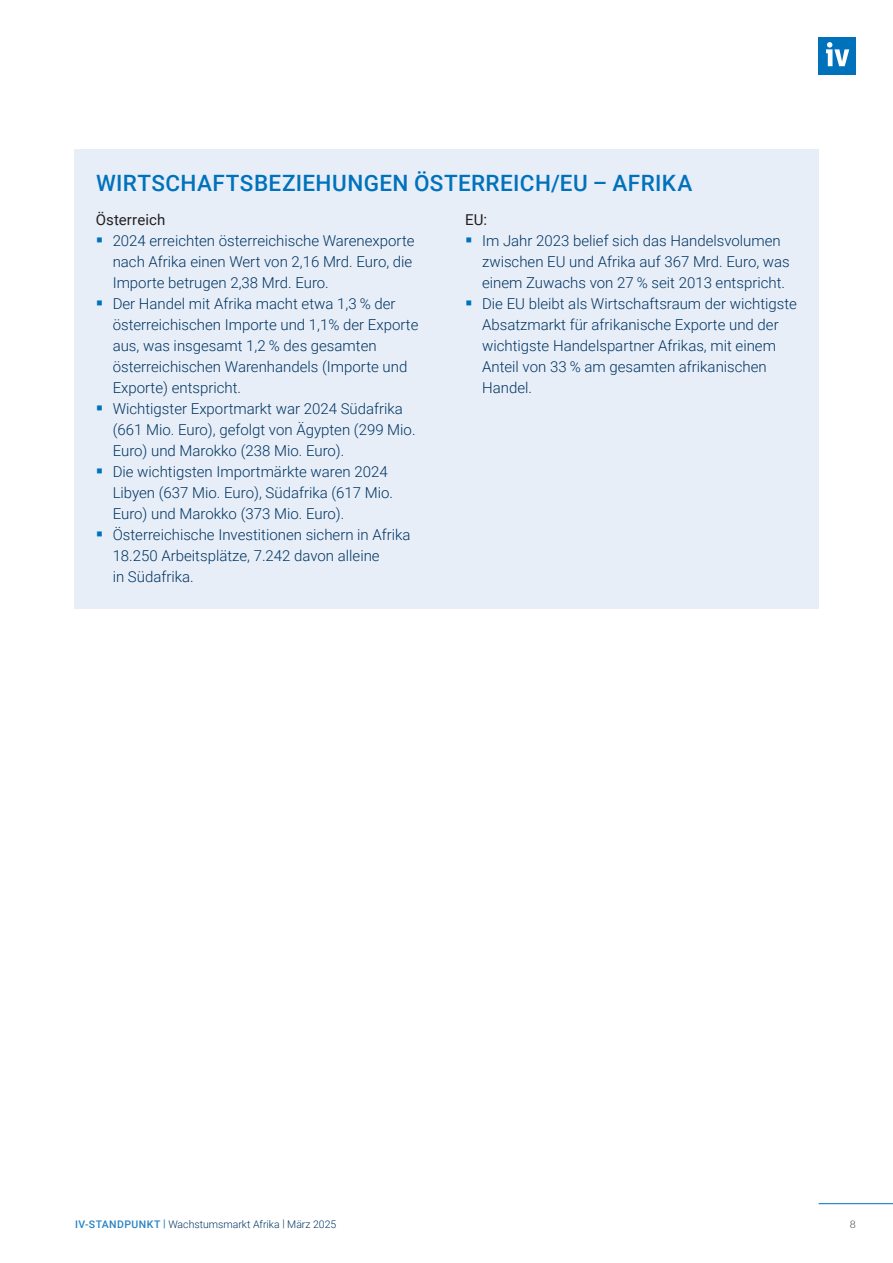
<style>
.page{position:relative;width:893px;height:1263px;background:#fff}
.page>*{position:absolute;margin:0;border:0;box-sizing:border-box;transform-origin:0 0}
.t1{font:500 22.5px "Roboto";letter-spacing:.02em;color:#0072bc}
.t2{font:300 15px/21px "Roboto";color:#003562}
.t3{font:15px "Roboto";letter-spacing:.01em;color:#231f20}
.t4{font:300 10.5px "Roboto";color:#003562}
.t5{font:300 10.5px "Lato";color:#231f20}
.s1{font-weight:500;color:#2783c5}
</style>
<div class="page">
<div style="left:819px;top:37px;width:37px;height:37px;background:#0072bc"></div>
<svg style="left:826px;top:42px;width:23px;height:24px"></svg>
<hr style="left:819px;top:1203px;width:74px;height:1px;background:#0072bc">
<div style="left:74px;top:149px;width:745px;height:459px;background:#e8eef8"></div>
<h1 class="t1" style="left:96px;top:167px;width:598px">WIRTSCHAFTSBEZIEHUNGEN ÖSTERREICH/EU – AFRIKA</h1>
<p class="t3" style="left:96px;top:209px;width:71px">Österreich</p>
<p class="t2" style="left:113px;top:230px;width:307px">2024 erreichten österreichische Warenexporte nach Afrika einen Wert von 2,16 Mrd. Euro, die Importe betrugen 2,38 Mrd. Euro.<br>Der Handel mit Afrika macht etwa 1,3 % der österreichischen Importe und 1,1% der Exporte aus, was insgesamt 1,2 % des gesamten österreichischen Warenhandels (Importe und Exporte) entspricht.<br>Wichtigster Exportmarkt war 2024 Südafrika (661 Mio. Euro), gefolgt von Ägypten (299 Mio.<br>Euro) und Marokko (238 Mio. Euro).<br>Die wichtigsten Importmärkte waren 2024<br>Libyen (637 Mio. Euro), Südafrika (617 Mio.<br>Euro) und Marokko (373 Mio. Euro).<br>Österreichische Investitionen sichern in Afrika 18.250 Arbeitsplätze, 7.242 davon alleine<br>in Südafrika.</p>
<p class="t3" style="left:465px;top:209px;width:24px">EU:</p>
<p class="t2" style="left:482px;top:230px;width:316px">Im Jahr 2023 belief sich das Handelsvolumen zwischen EU und Afrika auf 367 Mrd. Euro, was einem Zuwachs von 27 % seit 2013 entspricht.<br>Die EU bleibt als Wirtschaftsraum der wichtigste Absatzmarkt für afrikanische Exporte und der wichtigste Handelspartner Afrikas, mit einem Anteil von 33 % am gesamten afrikanischen Handel.</p>
<p class="t4" style="left:75px;top:1217px;width:263px"><span class="s1">IV-STANDPUNKT |</span> Wachstumsmarkt Afrika | März 2025</p>
<p class="t5" style="left:850px;top:1217px;width:8px">8</p>
</div>
